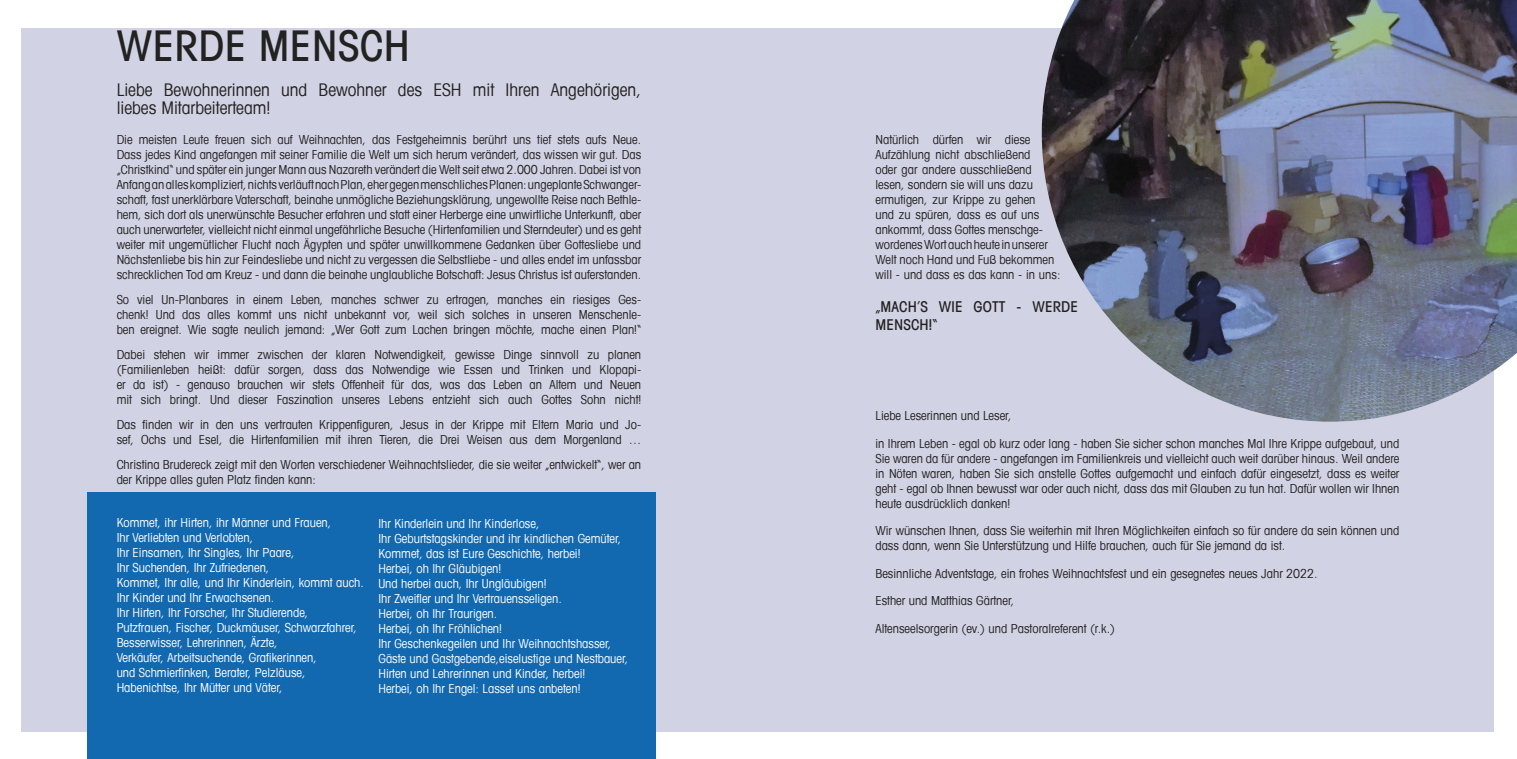
<style>
.page{position:relative;width:1517px;height:759px;background:#fff}
.page>*{position:absolute;margin:0;border:0;box-sizing:border-box;transform-origin:0 0}
.t1{font:500 condensed 42.5px "Avant Garde LT";letter-spacing:.01em;color:#222221}
.t2{font:condensed 17.5px/17.5px "Avant Garde LT";color:#222221}
.t3{font:500 condensed 15px/18px "Avant Garde LT";letter-spacing:.01em;color:#222221}
.t4{font:condensed 12.5px/15px "Avant Garde LT";color:#222221;text-align:justify}
.t5{font:condensed 12.5px/15px "Avant Garde LT";color:#fff}
</style>
<div class="page">
<div style="left:21px;top:29px;width:1473px;height:702px;background:#d1d2e3"></div>
<div style="left:87px;top:493px;width:569px;height:265px;background:#1369b0"></div>
<img style="left:1041px;top:0;width:476px;height:421px">
<h1 class="t1" style="left:117px;top:19px;width:294px">WERDE MENSCH</h1>
<h2 class="t2" style="left:117px;top:81px;width:526px">Liebe Bewohnerinnen und Bewohner des ESH mit Ihren Angehörigen, liebes Mitarbeiterteam!</h2>
<p class="t4" style="left:117px;top:131px;width:526px">Die meisten Leute freuen sich auf Weihnachten, das Festgeheimnis berührt uns tief stets aufs Neue.<br>Dass jedes Kind angefangen mit seiner Familie die Welt um sich herum verändert, das wissen wir gut. Das „Christkind“ und später ein junger Mann aus Nazareth verändert die Welt seit etwa 2.000 Jahren. Dabei ist von Anfang an alles kompliziert, nichts verläuft nach Plan, eher gegen menschliches Planen: ungeplante Schwanger&shy;schaft, fast unerklärbare Vaterschaft, beinahe unmögliche Beziehungsklärung, ungewollte Reise nach Bethle&shy;hem, sich dort als unerwünschte Besucher erfahren und statt einer Herberge eine unwirtliche Unterkunft, aber auch unerwarteter, vielleicht nicht einmal ungefährliche Besuche (Hirtenfamilien und Sterndeuter) und es geht weiter mit ungemütlicher Flucht nach Ägypten und später unwillkommene Gedanken über Gottesliebe und Nächstenliebe bis hin zur Feindesliebe und nicht zu vergessen die Selbstliebe - und alles endet im unfassbar schrecklichen Tod am Kreuz - und dann die beinahe unglaubliche Botschaft: Jesus Christus ist auferstanden.</p>
<p class="t4" style="left:117px;top:291px;width:526px">So viel Un-Planbares in einem Leben, manches schwer zu ertragen, manches ein riesiges Ges&shy;chenk! Und das alles kommt uns nicht unbekannt vor, weil sich solches in unseren Menschenle&shy;ben ereignet. Wie sagte neulich jemand: „Wer Gott zum Lachen bringen möchte, mache einen Plan!“</p>
<p class="t4" style="left:117px;top:346px;width:526px">Dabei stehen wir immer zwischen der klaren Notwendigkeit, gewisse Dinge sinnvoll zu planen (Familienleben heißt: dafür sorgen, dass das Notwendige wie Essen und Trinken und Klopapi&shy;er da ist) - genauso brauchen wir stets Offenheit für das, was das Leben an Altem und Neuen mit sich bringt. Und dieser Faszination unseres Lebens entzieht sich auch Gottes Sohn nicht!</p>
<p class="t4" style="left:117px;top:416px;width:526px">Das finden wir in den uns vertrauten Krippenfiguren, Jesus in der Krippe mit Eltern Maria und Jo&shy;sef, Ochs und Esel, die Hirtenfamilien mit ihren Tieren, die Drei Weisen aus dem Morgenland …</p>
<p class="t4" style="left:117px;top:456px;width:526px">Christina Brudereck zeigt mit den Worten verschiedener Weihnachtslieder, die sie weiter „entwickelt“, wer an der Krippe alles guten Platz finden kann:</p>
<p class="t5" style="left:117px;top:514px;width:249px">Kommet, ihr Hirten, ihr Männer und Frauen,<br>Ihr Verliebten und Verlobten,<br>Ihr Einsamen, Ihr Singles, Ihr Paare,<br>Ihr Suchenden, Ihr Zufriedenen,<br>Kommet, Ihr alle, und Ihr Kinderlein, kommt auch.<br>Ihr Kinder und Ihr Erwachsenen.<br>Ihr Hirten, Ihr Forscher, Ihr Studierende, Putzfrauen, Fischer, Duckmäuser, Schwarzfahrer, Besserwisser, Lehrerinnen, Ärzte,<br>Verkäufer, Arbeitsuchende, Grafikerinnen,<br>und Schmierfinken, Berater, Pelzläuse, Habenichtse, Ihr Mütter und Väter,</p>
<p class="t5" style="left:378px;top:515px;width:251px">Ihr Kinderlein und Ihr Kinderlose,<br>Ihr Geburtstagskinder und ihr kindlichen Gemüter, Kommet, das ist Eure Geschichte, herbei!<br>Herbei, oh Ihr Gläubigen!<br>Und herbei auch, Ihr Ungläubigen!<br>Ihr Zweifler und Ihr Vertrauensseligen.<br>Herbei, oh Ihr Traurigen.<br>Herbei, oh Ihr Fröhlichen!<br>Ihr Geschenkegeilen und Ihr Weihnachtshasser, Gäste und Gastgebende,eiselustige und Nestbauer, Hirten und Lehrerinnen und Kinder, herbei!<br>Herbei, oh Ihr Engel: Lasset uns anbeten!</p>
<p class="t4" style="left:875px;top:131px;width:186px;text-align:left">Natürlich dürfen wir diese<br>Aufzählung nicht abschließend<br>oder gar andere ausschließend lesen, sondern sie will uns dazu ermutigen, zur Krippe zu gehen<br>und zu spüren, dass es auf uns ankommt, dass Gottes menschge&shy;wordenes Wort auch heute in unserer<br>Welt noch Hand und Fuß bekommen will - und dass es das kann - in uns:</p>
<p class="t3" style="left:875px;top:297px;width:204px">„MACH’S WIE GOTT - WERDE<br>MENSCH!“</p>
<p class="t4" style="left:875px;top:407px;width:138px">Liebe Leserinnen und Leser,</p>
<p class="t4" style="left:875px;top:435px;width:525px">in Ihrem Leben - egal ob kurz oder lang - haben Sie sicher schon manches Mal Ihre Krippe aufgebaut, und Sie waren da für andere - angefangen im Familienkreis und vielleicht auch weit darüber hinaus. Weil andere in Nöten waren, haben Sie sich anstelle Gottes aufgemacht und einfach dafür eingesetzt, dass es weiter geht - egal ob Ihnen bewusst war oder auch nicht, dass das mit Glauben zu tun hat. Dafür wollen wir Ihnen heute ausdrücklich danken!</p>
<p class="t4" style="left:875px;top:522px;width:525px">Wir wünschen Ihnen, dass Sie weiterhin mit Ihren Möglichkeiten einfach so für andere da sein können und dass dann, wenn Sie Unterstützung und Hilfe brauchen, auch für Sie jemand da ist.</p>
<p class="t4" style="left:875px;top:565px;width:444px">Besinnliche Adventstage, ein frohes Weihnachtsfest und ein gesegnetes neues Jahr 2022.</p>
<p class="t4" style="left:875px;top:592px;width:140px">Esther und Matthias Gärtner,</p>
<p class="t4" style="left:875px;top:620px;width:241px">Altenseelsorgerin (ev.) und Pastoralreferent (r.k.)</p>
</div>
